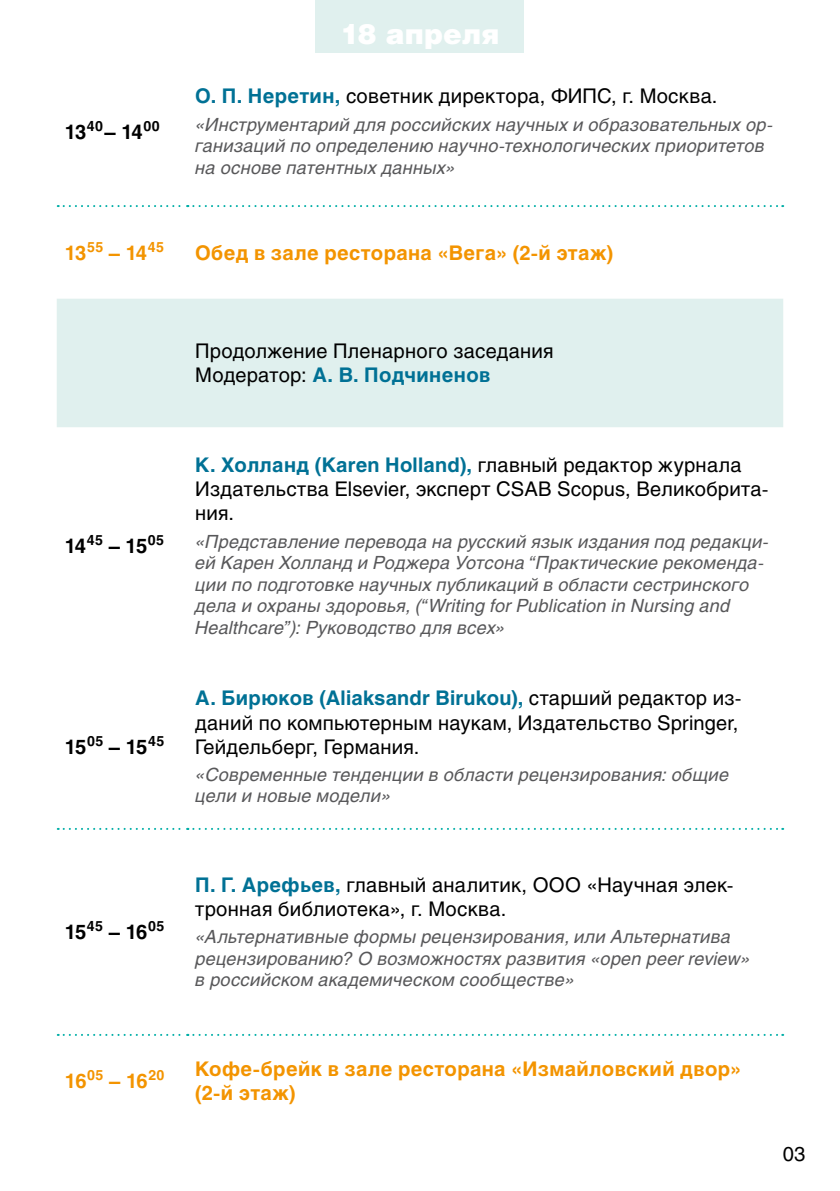
<style>
.page{position:relative;width:840px;height:1191px;background:#fff}
.page>*{position:absolute;margin:0;border:0;box-sizing:border-box;transform-origin:0 0}
.t1{font:900 28px "Helios";letter-spacing:.005em;color:#fff}
.t2{font:20px/24px "Helios";letter-spacing:.01em;color:#000}
.t3{font:700 20px/24px "Helios";letter-spacing:.02em;color:#f39400}
.t4{font:700 20px "Helios";letter-spacing:-.035em;color:#000}
.t5{font:italic 18px/21.6px "Helios";letter-spacing:.015em;color:#58585a}
.s1{font-weight:700;color:#007195}
</style>
<div class="page">
<div style="left:57px;top:299px;width:725px;height:128px;background:#e0f0ee"></div>
<svg style="left:58px;top:205px;width:724px;height:2px"></svg>
<svg style="left:58px;top:828px;width:724px;height:2px"></svg>
<svg style="left:58px;top:1034px;width:724px;height:2px"></svg>
<div style="left:316px;top:0;width:207px;height:52px;background:#e0f0ee"></div>
<p class="t4" style="left:65px;top:120px;width:96px">13<sup>40</sup>– 14<sup>00</sup></p>
<h1 class="t1" style="left:340px;top:16px;width:160px">18 апреля</h1>
<p class="t2" style="left:195px;top:84px;width:523px"><span class="s1">О. П. Неретин,</span> советник директора, ФИПС, г. Москва.</p>
<p class="t5" style="left:195px;top:113px;width:579px">«Инструментарий для российских научных и образовательных ор&shy;ганизаций по определению научно-технологических приоритетов на основе патентных данных»</p>
<p class="t3" style="left:65px;top:240px;width:101px">13<sup>55</sup> – 14<sup>45</sup></p>
<p class="t3" style="left:195px;top:240px;width:419px">Обед в зале ресторана «Вега» (2-й этаж)</p>
<p class="t4" style="left:65px;top:534px;width:101px">14<sup>45</sup> – 15<sup>05</sup></p>
<p class="t4" style="left:65px;top:735px;width:101px">15<sup>05</sup> – 15<sup>45</sup></p>
<p class="t2" style="left:195px;top:339px;width:360px">Продолжение Пленарного заседания<br>Модератор: <span class="s1">А. В. Подчиненов</span></p>
<p class="t2" style="left:195px;top:453px;width:574px"><span class="s1">К. Холланд (Karen Holland),</span> главный редактор журнала<br>Издательства Elsevier, эксперт CSAB Scopus, Великобрита&shy;ния.</p>
<p class="t5" style="left:195px;top:530px;width:574px">«Представление перевода на русский язык издания под редакци&shy;ей Карен Холланд и Роджера Уотсона “Практические рекоменда&shy;ции по подготовке научных публикаций в области сестринского дела и охраны здоровья, (“Writing for Publication in Nursing and Healthcare”): Руководство для всех»</p>
<p class="t2" style="left:195px;top:686px;width:547px"><span class="s1">А. Бирюков (Aliaksandr Birukou),</span> старший редактор из&shy;даний по компьютерным наукам, Издательство Springer,<br>Гейдельберг, Германия.</p>
<p class="t5" style="left:195px;top:763px;width:535px">«Современные тенденции в области рецензирования: общие цели и новые модели»</p>
<p class="t4" style="left:65px;top:920px;width:101px">15<sup>45</sup> – 16<sup>05</sup></p>
<p class="t2" style="left:195px;top:872px;width:539px"><span class="s1">П. Г. Арефьев,</span> главный аналитик, ООО «Научная элек&shy;тронная библиотека», г. Москва.</p>
<p class="t5" style="left:195px;top:926px;width:556px">«Альтернативные формы рецензирования, или Альтернатива рецензированию? О возможностях развития «open peer review» в российском академическом сообществе»</p>
<p class="t3" style="left:65px;top:1069px;width:101px">16<sup>05</sup> – 16<sup>20</sup></p>
<p class="t3" style="left:195px;top:1057px;width:547px">Кофе-брейк в зале ресторана «Измайловский двор» (2-й этаж)</p>
<p class="t2" style="left:782px;top:1142px;width:24px">03</p>
</div>
